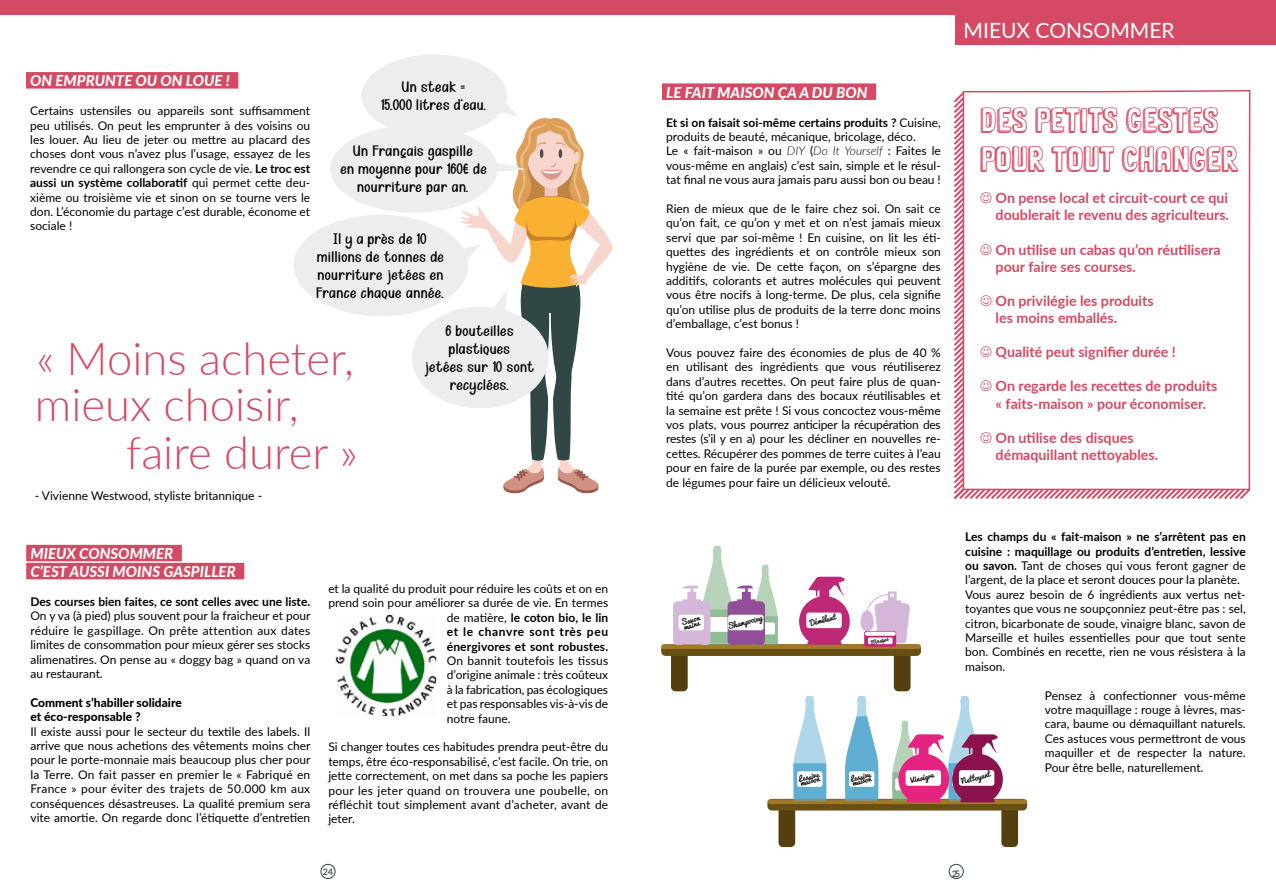
<style>
.page{position:relative;width:1276px;height:893px;background:#fff}
.page>*{position:absolute;margin:0;border:0;box-sizing:border-box;transform-origin:0 0}
.t1{font:300 45.3px/94.5px "Lato";color:#d44a64;text-align:right}
.t2{font:32.1px/38.5px "Sweet Cake";color:#d44a64}
.t3{font:21px "Lato";color:#fff}
.t4{font:15px/18px "Kid Knowledges 1";letter-spacing:.045em;color:#000;text-align:center}
.t5{font:italic 800 15px/18px "Lato";color:#fff}
.t6{font:700 14.25px/17.1px "Lato";color:#d44a64}
.t7{font:12px/14.4px "Lato";color:#000;text-align:justify}
.t8{font:700 12px "Lato";color:#000}
.t9{font:800 12px/14.4px "Lato";color:#000}
.t10{font:600 9px "Lato";color:#314745}
.t11{font:7.35px "Pacifico";color:#000}
.t12{font:5.55px "Pacifico";color:#000}
.s1{font-weight:700}
.s2{font-weight:300;font-style:italic}
</style>
<div class="page">
<div style="left:662px;top:83px;width:214px;height:17px;background:#d44a64"></div>
<div style="left:26px;top:72px;width:212px;height:17px;background:#d44a64"></div>
<div style="left:26px;top:545px;width:156px;height:16px;background:#d44a64"></div>
<div style="left:26px;top:563px;width:218px;height:16px;background:#d44a64"></div>
<img style="left:335px;top:615px;width:102px;height:101px">
<div style="left:894px;top:650px;width:16px;height:41px;background:#53400e;border-radius:4px"></div>
<div style="left:671px;top:650px;width:16px;height:41px;background:#53400e;border-radius:4px"></div>
<div style="left:1001px;top:806px;width:17px;height:41px;background:#53400e;border-radius:4px"></div>
<div style="left:778px;top:806px;width:17px;height:41px;background:#53400e;border-radius:4px"></div>
<div style="left:661px;top:644px;width:260px;height:12px;background:#674f15;border-radius:4px"></div>
<div style="left:661px;top:644px;width:260px;height:5px;background:#a17927;border-radius:2px"></div>
<div style="left:767px;top:799px;width:260px;height:11px;background:#674f15;border-radius:4px"></div>
<svg style="left:767px;top:799px;width:260px;height:5px"></svg>
<svg style="left:793px;top:696px;width:33px;height:105px"></svg>
<div style="left:793px;top:763px;width:33px;height:36px;background:#60aed4"></div>
<div style="left:797px;top:771px;width:25px;height:16px;background:#fff;border-radius:2px"></div>
<svg style="left:845px;top:696px;width:33px;height:105px"></svg>
<div style="left:849px;top:771px;width:25px;height:16px;background:#fff;border-radius:2px"></div>
<svg style="left:892px;top:696px;width:111px;height:106px"></svg>
<div style="left:905px;top:770px;width:36px;height:16px;background:#fff;border-radius:3px"></div>
<div style="left:959px;top:770px;width:35px;height:16px;background:#fff;border-radius:3px"></div>
<svg style="left:860px;top:591px;width:50px;height:52px"></svg>
<svg style="left:673px;top:546px;width:105px;height:99px"></svg>
<div style="left:728px;top:615px;width:35px;height:15px;background:#fff;border-radius:3px"></div>
<svg style="left:799px;top:577px;width:51px;height:68px"></svg>
<div style="left:806px;top:613px;width:35px;height:15px;background:#fff;border-radius:3px"></div>
<svg style="left:864px;top:631px;width:32px;height:16px"></svg>
<svg style="left:865px;top:632px;width:30px;height:4px"></svg>
<div style="left:868px;top:638px;width:24px;height:6px;background:#fff"></div>
<div style="left:361px;top:54px;width:146px;height:83px;background:#ededed;border-radius:50%"></div>
<div style="left:293px;top:215px;width:175px;height:101px;background:#ededed;border-radius:50%"></div>
<div style="left:412px;top:307px;width:137px;height:101px;background:#ededed;border-radius:50%"></div>
<svg style="left:457px;top:104px;width:156px;height:390px"></svg>
<div style="left:330px;top:125px;width:167px;height:88px;background:#ededed;border-radius:50%"></div>
<div style="left:955px;top:15px;width:321px;height:30px;background:#d44a64"></div>
<div style="left:0;top:0;width:1276px;height:15px;background:#d44a64"></div>
<div style="left:948px;top:864px;width:15px;height:15px;border:1px solid #314745;border-radius:50%"></div>
<div style="left:320px;top:864px;width:15px;height:15px;border:1px solid #314745;border-radius:50%"></div>
<svg style="left:953px;top:90px;width:298px;height:409px"></svg>
<p class="t5" style="left:30px;top:71px;width:201px">ON EMPRUNTE OU ON LOUE !</p>
<p class="t7" style="left:30px;top:103px;width:281px">Certains ustensiles ou appareils sont suffisamment peu utilisés. On peut les emprunter à des voisins ou les louer. Au lieu de jeter ou mettre au placard des choses dont vous n’avez plus l’usage, essayez de les revendre ce qui rallongera son cycle de vie. <span class="s1">Le troc est aussi un système collaboratif</span> qui permet cette deu&shy;xième ou troisième vie et sinon on se tourne vers le don. L’économie du partage c’est durable, économe et sociale !</p>
<p class="t4" style="left:381px;top:78px;width:106px">Un steak =<br>15.000 litres d’eau.</p>
<p class="t4" style="left:340px;top:143px;width:148px">Un Français gaspille<br>en moyenne pour 160€ de nourriture par an.</p>
<p class="t4" style="left:316px;top:230px;width:129px">Il y a près de 10 millions de tonnes de nourriture jetées en<br>France chaque année.</p>
<p class="t4" style="left:424px;top:322px;width:111px">6 bouteilles plastiques<br>jetées sur 10 sont recyclées.</p>
<h1 class="t1" style="left:36px;top:309px;width:323px">« Moins acheter, faire durer »</h1>
<h1 class="t1" style="left:35px;top:356px;width:265px">mieux choisir,</h1>
<p class="t7" style="left:35px;top:488px;width:229px">- Vivienne Westwood, styliste britannique -</p>
<p class="t5" style="left:30px;top:544px;width:207px">MIEUX CONSOMMER<br>C’EST AUSSI MOINS GASPILLER</p>
<p class="t8" style="left:30px;top:593px;width:281px">Des courses bien faites, ce sont celles avec une liste.</p>
<p class="t7" style="left:30px;top:608px;width:282px">On y va (à pied) plus souvent pour la fraicheur et pour réduire le gaspillage. On prête attention aux dates limites de consommation pour mieux gérer ses stocks alimenatires. On pense au « doggy bag » quand on va au restaurant.</p>
<p class="t9" style="left:30px;top:695px;width:153px">Comment s’habiller solidaire et éco-responsable ?</p>
<p class="t7" style="left:30px;top:723px;width:282px">Il existe aussi pour le secteur du textile des labels. Il arrive que nous achetions des vêtements moins cher pour le porte-monnaie mais beaucoup plus cher pour la Terre. On fait passer en premier le « Fabriqué en France » pour éviter des trajets de 50.000 km aux conséquences désastreuses. La qualité premium sera vite amortie. On regarde donc l’étiquette d’entretien</p>
<p class="t7" style="left:328px;top:581px;width:281px;text-align:right">et la qualité du produit pour réduire les coûts et on en prend soin pour améliorer sa durée de vie. En termes de matière, <span class="s1">le coton bio, le lin<br>et le chanvre sont très peu<br>énergivores et sont robustes.</span></p>
<p class="t7" style="left:447px;top:653px;width:163px">On bannit toutefois les tissus d’origine animale : très coûteux à la fabrication, pas écologiques et pas responsables vis-à-vis de notre faune.</p>
<p class="t7" style="left:328px;top:739px;width:281px">Si changer toutes ces habitudes prendra peut-être du temps, être éco-responsabilisé, c’est facile. On trie, on jette correctement, on met dans sa poche les papiers pour les jeter quand on trouvera une poubelle, on réfléchit tout simplement avant d’acheter, avant de jeter.</p>
<p class="t5" style="left:666px;top:83px;width:203px">LE FAIT MAISON ÇA A DU BON</p>
<p class="t7" style="left:666px;top:115px;width:276px;text-align:left"><span class="s1">Et si on faisait soi-même certains produits ?</span> Cuisine, produits de beauté, mécanique, bricolage, déco.<br>Le « fait-maison » ou <span class="s2">DIY</span> (<span class="s2">Do It Yourself</span> : Faites le vous-même en anglais) c’est sain, simple et le résul&shy;tat final ne vous aura jamais paru aussi bon ou beau !</p>
<p class="t7" style="left:666px;top:201px;width:276px">Rien de mieux que de le faire chez soi. On sait ce qu’on fait, ce qu’on y met et on n’est jamais mieux servi que par soi-même ! En cuisine, on lit les éti&shy;quettes des ingrédients et on contrôle mieux son hygiène de vie. De cette façon, on s’épargne des additifs, colorants et autres molécules qui peuvent vous être nocifs à long-terme. De plus, cela signifie qu’on utilise plus de produits de la terre donc moins d’emballage, c’est bonus !</p>
<p class="t7" style="left:666px;top:345px;width:276px">Vous pouvez faire des économies de plus de 40 % en utilisant des ingrédients que vous réutiliserez dans d’autres recettes. On peut faire plus de quan&shy;tité qu’on gardera dans des bocaux réutilisables et la semaine est prête ! Si vous concoctez vous-même vos plats, vous pourrez anticiper la récupération des restes (s’il y en a) pour les décliner en nouvelles re&shy;cettes. Récupérer des pommes de terre cuites à l’eau pour en faire de la purée par exemple, ou des restes de légumes pour faire un délicieux velouté.</p>
<h3 class="t3" style="left:963px;top:16px;width:212px">MIEUX CONSOMMER</h3>
<h2 class="t2" style="left:980px;top:104px;width:259px">DES PETITS GESTES<br>POUR TOUT CHANGER</h2>
<p class="t6" style="left:995px;top:189px;width:235px">On pense local et circuit-court ce qui doublerait le revenu des agriculteurs.</p>
<p class="t6" style="left:995px;top:240px;width:227px">On utilise un cabas qu’on réutilisera pour faire ses courses.</p>
<p class="t6" style="left:995px;top:292px;width:159px">On privilégie les produits les moins emballés.</p>
<p class="t6" style="left:995px;top:343px;width:182px">Qualité peut signifier durée !</p>
<p class="t6" style="left:995px;top:377px;width:223px">On regarde les recettes de produits « faits-maison » pour économiser.</p>
<p class="t6" style="left:995px;top:428px;width:164px">On utilise des disques démaquillant nettoyables.</p>
<p class="t7" style="left:965px;top:529px;width:282px;text-align:left"><span class="s1">Les champs du « fait-maison » ne s’arrêtent pas en cuisine : maquillage ou produits d’entretien, lessive ou savon.</span> Tant de choses qui vous feront gagner de l’argent, de la place et seront douces pour la planète.<br>Vous aurez besoin de 6 ingrédients aux vertus net&shy;toyantes que vous ne soupçonniez peut-être pas : sel, citron, bicarbonate de soude, vinaigre blanc, savon de Marseille et huiles essentielles pour que tout sente bon. Combinés en recette, rien ne vous résistera à la maison.</p>
<p class="t7" style="left:1045px;top:687px;width:202px">Pensez à confectionner vous-même votre maquillage : rouge à lèvres, mas&shy;cara, baume ou démaquillant naturels.<br>Ces astuces vous permettront de vous maquiller et de respecter la nature.<br>Pour être belle, naturellement.</p>
<p class="t11" style="left:680px;top:618px;width:21px;rotate:-14deg">Savon</p>
<p class="t11" style="left:683px;top:623px;width:18px;rotate:-14deg">mains</p>
<p class="t11" style="left:726px;top:622px;width:37px;rotate:-14deg">Shampooing</p>
<p class="t11" style="left:809px;top:619px;width:28px;rotate:-14deg">Démêlant</p>
<p class="t12" style="left:870px;top:640px;width:19px;rotate:-14deg">Masque</p>
<p class="t11" style="left:851px;top:779px;width:21px;rotate:-14deg">maison</p>
<p class="t11" style="left:910px;top:777px;width:25px;rotate:-14deg">Vinaigre</p>
<p class="t11" style="left:960px;top:777px;width:32px;rotate:-14deg">Nettoyant</p>
<p class="t11" style="left:798px;top:775px;width:22px;rotate:-14deg">Lessive</p>
<p class="t11" style="left:799px;top:779px;width:21px;rotate:-14deg">maison</p>
<p class="t11" style="left:953px;top:775px;width:22px;rotate:-14deg">Lessive</p>
<p class="t11" style="left:850px;top:775px;width:22px;rotate:-14deg">Lessive</p>
<p class="t11" style="left:954px;top:779px;width:21px;rotate:-14deg">maison</p>
<p class="t10" style="left:323px;top:865px;width:12px">24</p>
<p class="t10" style="left:952px;top:867px;width:9px">25</p>
</div>
